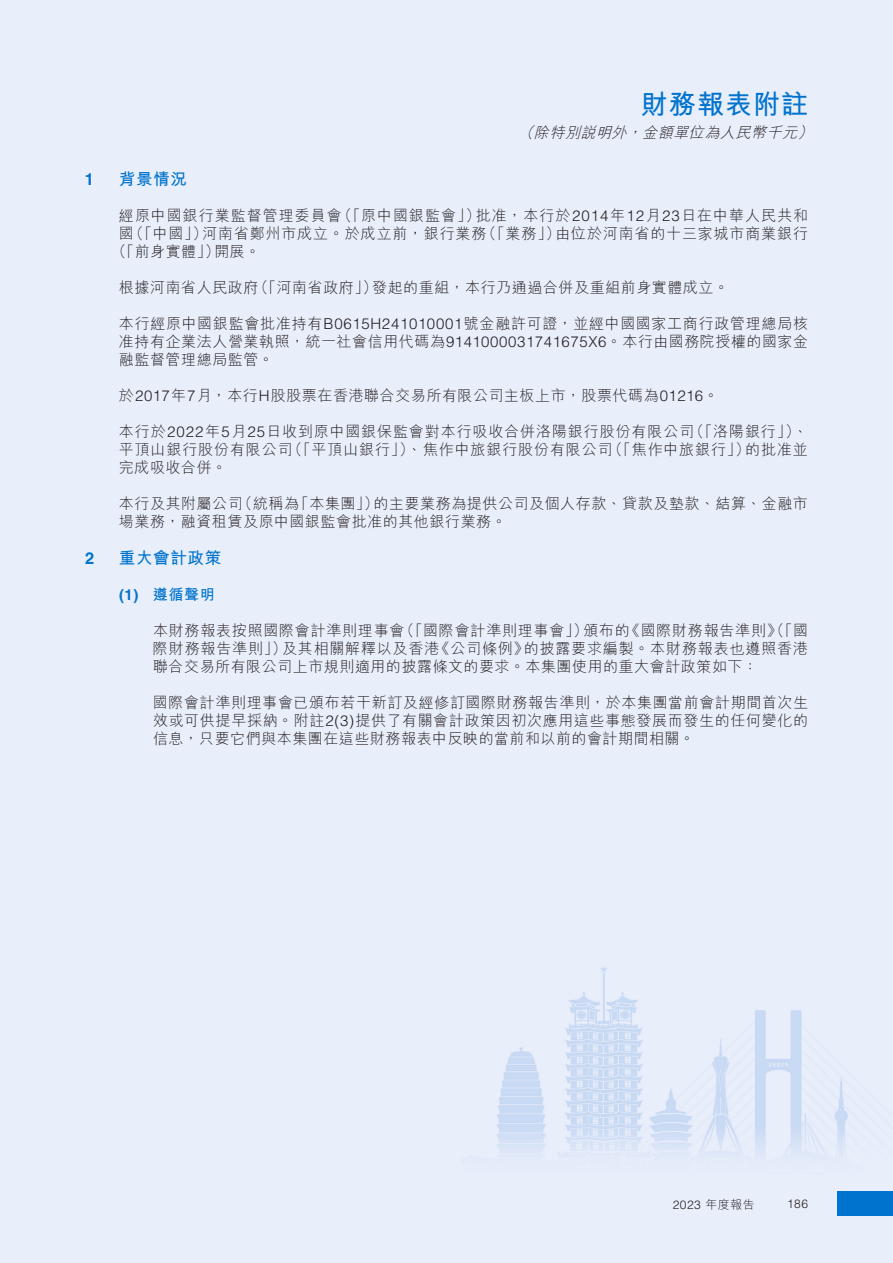
<style>
.page{position:relative;width:893px;height:1263px;background:#e8eefa}
.page>*{position:absolute;margin:0;border:0;box-sizing:border-box;transform-origin:0 0}
.t1{font:700 27px "M Hei HK";letter-spacing:.04em;color:#0073ce}
.t2{font:700 16.5px "M Hei HK";letter-spacing:.04em;color:#0073ce}
.t3{font:700 16.5px "Helvetica LT Std";color:#0073ce}
.t4{font:300 15px/18px "M Hei HK";letter-spacing:.04em;color:#231f20;text-align:justify}
.t5{font:300 15px "M Hei HK";letter-spacing:.065em;color:#231f20}
.t6{font:italic 300 15px "M Hei HK";color:#231f20}
.t7{font:700 15px "M Hei HK";color:#0073ce}
.t8{font:300 12px "Helvetica LT Std";letter-spacing:.04em;color:#231f20}
.s1{font-family:"Helvetica LT Std"}
.s2{font-family:"M Hei HK"}
</style>
<div class="page">
<div style="left:837px;top:1191px;width:56px;height:24px;background:#0073ce"></div>
<h1 class="t1" style="left:641px;top:84px;width:169px">財務報表附註</h1>
<p class="t6" style="left:518px;top:125px;width:300px">（除特別說明外，金額單位為人民幣千元）</p>
<p class="t3" style="left:85px;top:169px;width:11px">1</p>
<p class="t2" style="left:119px;top:167px;width:69px">背景情況</p>
<p class="t5" style="left:119px;top:208px;width:691px">經原中國銀行業監督管理委員會（「原中國銀監會」）批准，本行於<span class="s1">2014</span>年<span class="s1">12</span>月<span class="s1">23</span>日在中華人民共和</p>
<p class="t4" style="left:119px;top:224px;width:691px">國（「中國」）河南省鄭州市成立。於成立前，銀行業務（「業務」）由位於河南省的十三家城市商業銀行</p>
<p class="t4" style="left:111px;top:242px;width:150px">（「前身實體」）開展。</p>
<p class="t4" style="left:119px;top:278px;width:611px">根據河南省人民政府（「河南省政府」）發起的重組，本行乃通過合併及重組前身實體成立。</p>
<p class="t4" style="left:119px;top:314px;width:691px">本行經原中國銀監會批准持有<span class="s1">B0615H241010001</span>號金融許可證，並經中國國家工商行政管理總局核准持有企業法人營業執照，統一社會信用代碼為<span class="s1">9141000031741675X6</span>。本行由國務院授權的國家金融監督管理總局監管。</p>
<p class="t4" style="left:119px;top:386px;width:601px">於<span class="s1">2017</span>年<span class="s1">7</span>月，本行<span class="s1">H</span>股股票在香港聯合交易所有限公司主板上市，股票代碼為<span class="s1">01216</span>。</p>
<p class="t4" style="left:119px;top:422px;width:691px">本行於<span class="s1">2022</span>年<span class="s1">5</span>月<span class="s1">25</span>日收到原中國銀保監會對本行吸收合併洛陽銀行股份有限公司（「洛陽銀行」）、平頂山銀行股份有限公司（「平頂山銀行」）、焦作中旅銀行股份有限公司（「焦作中旅銀行」）的批准並完成吸收合併。</p>
<p class="t4" style="left:119px;top:494px;width:690px">本行及其附屬公司（統稱為「本集團」）的主要業務為提供公司及個人存款、貸款及墊款、結算、金融市場業務，融資租賃及原中國銀監會批准的其他銀行業務。</p>
<p class="t3" style="left:85px;top:548px;width:11px">2</p>
<p class="t2" style="left:119px;top:546px;width:104px">重大會計政策</p>
<p class="t7" style="left:119px;top:584px;width:97px"><span class="s1">(1)</span> 遵循聲明</p>
<p class="t4" style="left:153px;top:622px;width:657px">本財務報表按照國際會計準則理事會（「國際會計準則理事會」）頒布的《國際財務報告準則》（「國際財務報告準則」）及其相關解釋以及香港《公司條例》的披露要求編製。本財務報表也遵照香港聯合交易所有限公司上市規則適用的披露條文的要求。本集團使用的重大會計政策如下：</p>
<p class="t4" style="left:153px;top:694px;width:657px">國際會計準則理事會已頒布若干新訂及經修訂國際財務報告準則，於本集團當前會計期間首次生效或可供提早採納。附註<span class="s1">2(3)</span>提供了有關會計政策因初次應用這些事態發展而發生的任何變化的信息，只要它們與本集團在這些財務報表中反映的當前和以前的會計期間相關。</p>
<p class="t8" style="left:673px;top:1197px;width:83px">2023 <span class="s2">年度報告</span></p>
<p class="t8" style="left:787px;top:1196px;width:22px">186</p>
</div>
